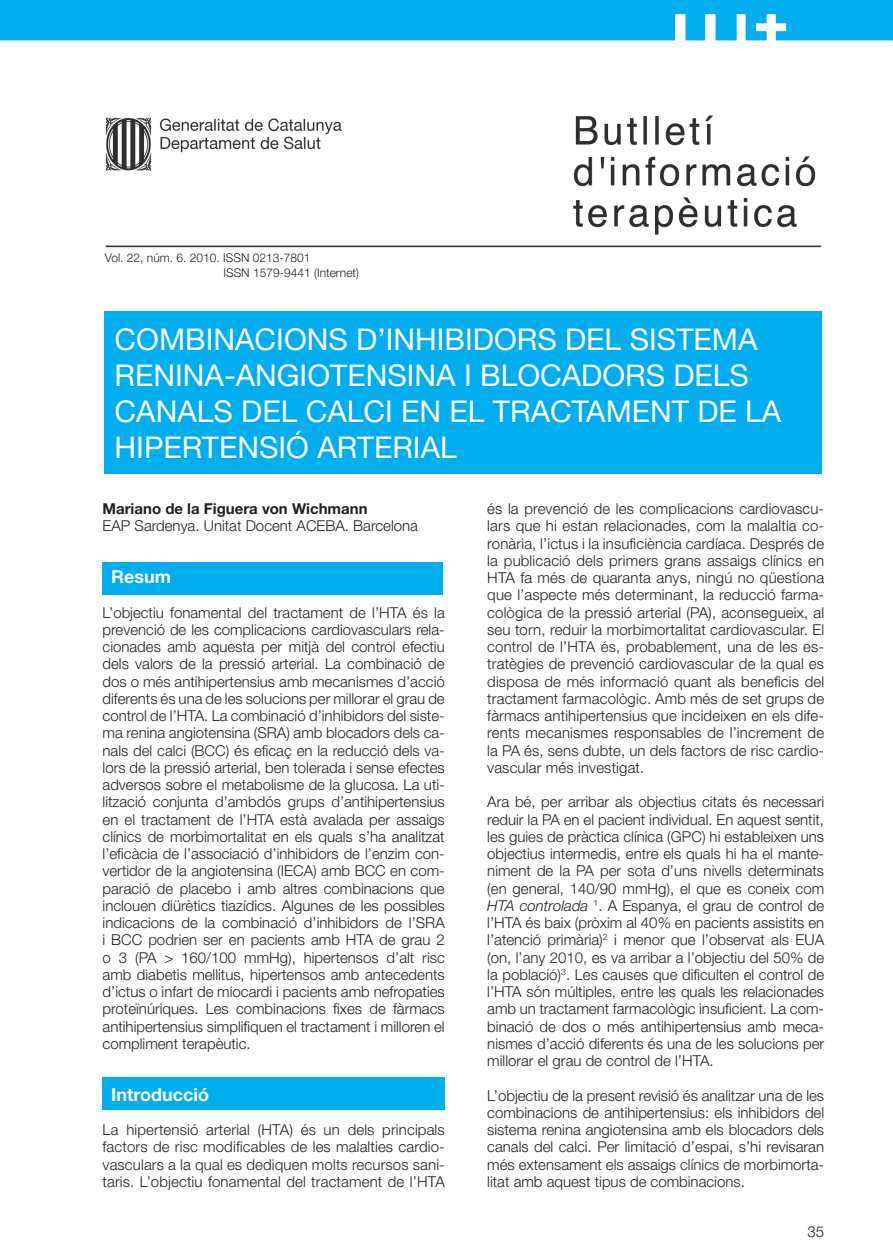
<style>
.page{position:relative;width:893px;height:1259px;background:#fff}
.page>*{position:absolute;margin:0;border:0;box-sizing:border-box;transform-origin:0 0}
.t1{font:30px/36px "Helvetica Neue LT Std";color:#fff}
.t2{font:700 18px "Helvetica Neue LT Std";color:#fff}
.t3{font:300 15px/17.2px "Helvetica Neue LT Std";color:#231f20;text-align:justify}
.t4{font:700 15px "Helvetica Neue LT Std";color:#231f20}
.t5{font:300 12px/14.4px "Helvetica Neue LT Std";color:#231f20}
.s1{font-style:italic}
</style>
<div class="page">
<div style="left:103px;top:1077px;width:342px;height:33px;background:#00aeef"></div>
<div style="left:0;top:0;width:893px;height:40px;background:#00aeef"></div>
<div style="left:103px;top:562px;width:340px;height:32px;background:#00aeef"></div>
<img style="left:105px;top:115px;width:717px;height:133px">
<div style="left:104px;top:311px;width:718px;height:163px;background:#00aeef"></div>
<p class="t5" style="left:223px;top:250px;width:137px;text-indent:-118px">Vol. 22, núm. 6. 2010. ISSN 0213-7801<br>ISSN 1579-9441 (Internet)</p>
<h1 class="t1" style="left:115px;top:321px;width:668px">COMBINACIONS D’INHIBIDORS DEL SISTEMA RENINA-ANGIOTENSINA I BLOCADORS DELS CANALS DEL CALCI EN EL TRACTAMENT DE LA HIPERTENSIÓ ARTERIAL</h1>
<p class="t4" style="left:103px;top:499px;width:266px">Mariano de la Figuera von Wichmann</p>
<p class="t3" style="left:103px;top:517px;width:317px">EAP Sardenya. Unitat Docent ACEBA. Barcelona</p>
<p class="t2" style="left:111px;top:565px;width:61px">Resum</p>
<p class="t3" style="left:103px;top:603px;width:344px">L’objectiu fonamental del tractament de l’HTA és la prevenció de les complicacions cardiovasculars rela&shy;cionades amb aquesta per mitjà del control efectiu dels valors de la pressió arterial. La combinació de dos o més antihipertensius amb mecanismes d’acció diferents és una de les solucions per millorar el grau de control de l’HTA. La combinació d’inhibidors del siste&shy;ma renina angiotensina (SRA) amb blocadors dels ca&shy;nals del calci (BCC) és eficaç en la reducció dels va&shy;lors de la pressió arterial, ben tolerada i sense efectes adversos sobre el metabolisme de la glucosa. La uti&shy;lització conjunta d’ambdós grups d’antihipertensius en el tractament de l’HTA està avalada per assaigs clínics de morbimortalitat en els quals s’ha analitzat l’eficàcia de l’associació d’inhibidors de l’enzim con&shy;vertidor de la angiotensina (IECA) amb BCC en com&shy;paració de placebo i amb altres combinacions que inclouen diürètics tiazídics. Algunes de les possibles indicacions de la combinació d’inhibidors de l’SRA i BCC podrien ser en pacients amb HTA de grau 2 o 3 (PA &gt; 160/100 mmHg), hipertensos d’alt risc amb diabetis mellitus, hipertensos amb antecedents d’ictus o infart de miocardi i pacients amb nefropaties proteïnúriques. Les combinacions fixes de fàrmacs antihipertensius simplifiquen el tractament i milloren el compliment terapèutic.</p>
<p class="t2" style="left:111px;top:1083px;width:99px">Introducció</p>
<p class="t3" style="left:103px;top:1121px;width:344px">La hipertensió arterial (HTA) és un dels principals factors de risc modificables de les malalties cardio&shy;vasculars a la qual es dediquen molts recursos sani&shy;taris. L’objectiu fonamental del tractament de l’HTA</p>
<p class="t3" style="left:487px;top:500px;width:338px">és la prevenció de les complicacions cardiovascu&shy;lars que hi estan relacionades, com la malaltia co&shy;ronària, l’ictus i la insuficiència cardíaca. Després de la publicació dels primers grans assaigs clínics en HTA fa més de quaranta anys, ningú no qüestiona que l’aspecte més determinant, la reducció farma&shy;cològica de la pressió arterial (PA), aconsegueix, al seu torn, reduir la morbimortalitat cardiovascular. El control de l’HTA és, probablement, una de les es&shy;tratègies de prevenció cardiovascular de la qual es disposa de més informació quant als beneficis del tractament farmacològic. Amb més de set grups de fàrmacs antihipertensius que incideixen en els dife&shy;rents mecanismes responsables de l’increment de la PA és, sens dubte, un dels factors de risc cardio&shy;vascular més investigat.</p>
<p class="t3" style="left:487px;top:793px;width:338px">Ara bé, per arribar als objectius citats és necessari reduir la PA en el pacient individual. En aquest sentit, les guies de pràctica clínica (GPC) hi estableixen uns objectius intermedis, entre els quals hi ha el mante&shy;niment de la PA per sota d’uns nivells determinats (en general, 140/90 mmHg), el que es coneix com <span class="s1">HTA controlada</span> <sup>1</sup>. A Espanya, el grau de control de l’HTA és baix (pròxim al 40% en pacients assistits en l’atenció primària)<sup>2</sup> i menor que l’observat als EUA (on, l’any 2010, es va arribar a l’objectiu del 50% de la població)<sup>3</sup>. Les causes que dificulten el control de l’HTA són múltiples, entre les quals les relacionades amb un tractament farmacològic insuficient. La com&shy;binació de dos o més antihipertensius amb meca&shy;nismes d’acció diferents és una de les solucions per millorar el grau de control de l’HTA.</p>
<p class="t3" style="left:487px;top:1086px;width:338px">L’objectiu de la present revisió és analitzar una de les combinacions de antihipertensius: els inhibidors del sistema renina angiotensina amb els blocadors dels canals del calci. Per limitació d’espai, s’hi revisaran més extensament els assaigs clínics de morbimorta&shy;litat amb aquest tipus de combinacions.</p>
<p class="t3" style="left:807px;top:1222px;width:18px">35</p>
</div>
